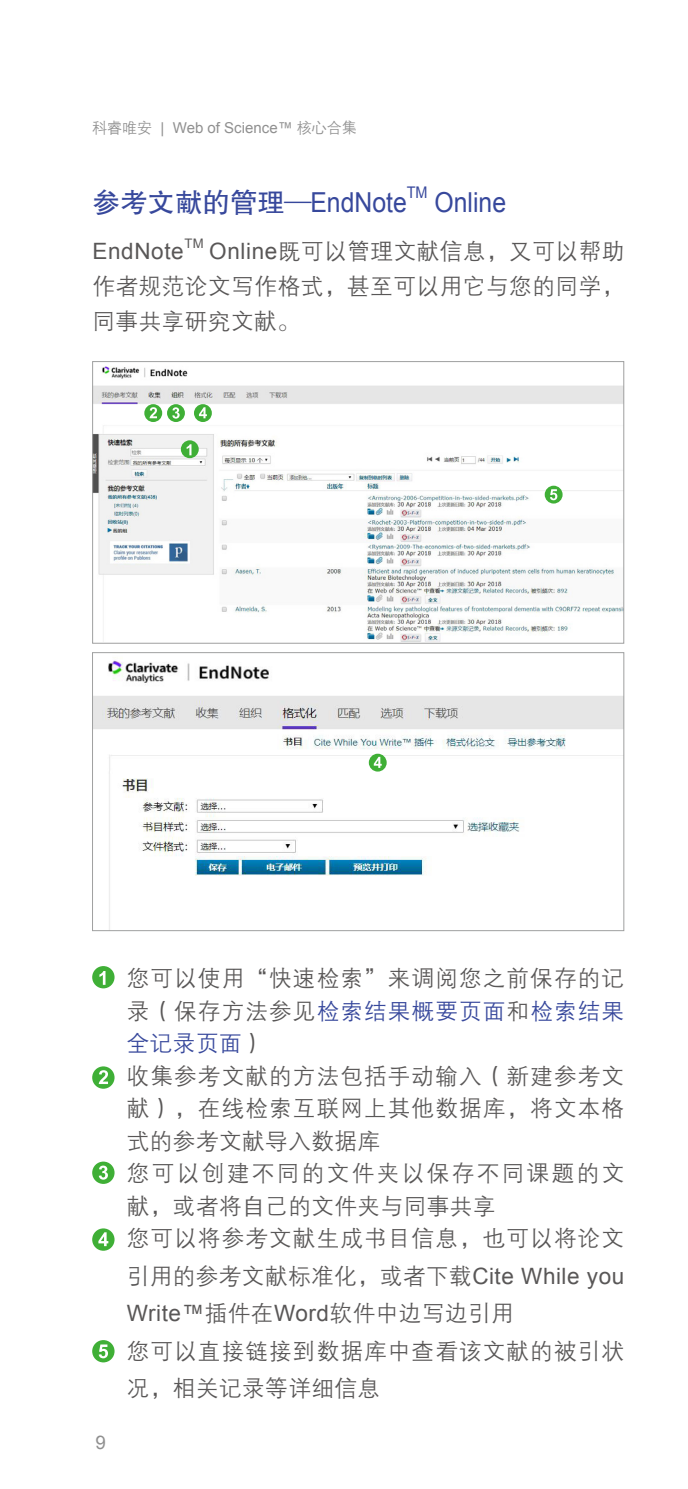
<style>
.page{position:relative;width:688px;height:1489px;background:#fff}
.page>*{position:absolute;margin:0;border:0;box-sizing:border-box;transform-origin:0 0}
.t1{font:27.5px "FZHTJW GB1 0";color:#37489c}
.t2{font:27.5px "Arial";color:#37489c;scale:.9 1}
.t3{font:22.5px/32.5px "FZZDXJW GB1 0";letter-spacing:.055em;color:#595757;text-align:justify}
.t4{font:22.5px/37.5px "FZZDXJW GB1 0";letter-spacing:.025em;color:#595757}
.t5{font:22.5px "Arial";letter-spacing:.025em;color:#595757}
.t6{font:18.75px "Arial";color:#909090}
.t7{font:16px "Arial";color:#37489c;scale:.9 1}
.t8{font:15px "Arial";color:#909090}
.t9{font:13px "Arial";color:#595757}
.s1{font-family:"FZZDXJW GB1 0"}
.s2{font-family:"Arial"}
.s3{color:#37489c}
</style>
<div class="page">
<div style="left:92px;top:1228px;width:22px;height:22px;background:#3faf36;border-radius:50%"></div>
<svg style="left:98px;top:1232px;width:10px;height:13px"></svg>
<div style="left:92px;top:1339px;width:22px;height:23px;background:#3faf36;border-radius:50%"></div>
<svg style="left:99px;top:1344px;width:9px;height:14px"></svg>
<img style="left:94px;top:366px;width:528px;height:275px">
<div style="left:92px;top:361px;width:532px;height:282px;border:1px solid #9fa0a0"></div>
<div style="left:92px;top:966px;width:22px;height:22px;background:#3faf36;border-radius:50%"></div>
<svg style="left:99px;top:971px;width:6px;height:13px"></svg>
<div style="left:92px;top:1066px;width:22px;height:22px;background:#3faf36;border-radius:50%"></div>
<svg style="left:99px;top:1070px;width:9px;height:13px"></svg>
<div style="left:92px;top:1161px;width:22px;height:22px;background:#3faf36;border-radius:50%"></div>
<svg style="left:99px;top:1165px;width:9px;height:14px"></svg>
<img style="left:94px;top:660px;width:528px;height:268px">
<div style="left:92px;top:652px;width:532px;height:278px;border:1px solid #9fa0a0"></div>
<div style="left:369px;top:753px;width:17px;height:18px;background:#3faf36;border-radius:50%"></div>
<svg style="left:373px;top:756px;width:8px;height:11px"></svg>
<svg style="left:181px;top:440px;width:18px;height:18px"></svg>
<svg style="left:186px;top:444px;width:5px;height:11px"></svg>
<svg style="left:144px;top:404px;width:18px;height:18px"></svg>
<svg style="left:149px;top:407px;width:8px;height:11px"></svg>
<svg style="left:167px;top:404px;width:18px;height:18px"></svg>
<svg style="left:172px;top:407px;width:7px;height:11px"></svg>
<div style="left:194px;top:404px;width:18px;height:18px;background:#3faf36;border-radius:50%"></div>
<svg style="left:199px;top:407px;width:8px;height:11px"></svg>
<svg style="left:544px;top:485px;width:18px;height:18px"></svg>
<svg style="left:549px;top:489px;width:8px;height:11px"></svg>
<p class="t8" style="left:92px;top:118px;width:266px"><span class="s1">科睿唯安</span> | Web of Science™ <span class="s1">核心合集</span></p>
<p class="t1" style="left:92px;top:187px;width:315px">参考文献的管理─<span class="s2">EndNote</span></p>
<p class="t7" style="left:406px;top:182px;width:25px">TM</p>
<p class="t2" style="left:434px;top:184px;width:81px">Online</p>
<p class="t5" style="left:92px;top:236px;width:93px">EndNote</p>
<p class="t9" style="left:184px;top:235px;width:21px">TM</p>
<p class="t3" style="left:92px;top:234px;width:533px;line-height:35px;text-indent:117px"><span class="s2">Online</span>既可以管理文献信息，又可以帮助作者规范论文写作格式，甚至可以用它与您的同学，同事共享研究文献。</p>
<p class="t6" style="left:95px;top:1429px;width:12px">9</p>
<p class="t3" style="left:127px;top:963px;width:499px;text-align:left">您可以使用“快速检索”来调阅您之前保存的记录（保存方法参见<span class="s3">检索结果概要页面</span>和<span class="s3">检索结果全记录页面</span>）<br>收集参考文献的方法包括手动输入（新建参考文献），在线检索互联网上其他数据库，将文本格式的参考文献导入数据库<br>您可以创建不同的文件夹以保存不同课题的文献，或者将自己的文件夹与同事共享<br>您可以将参考文献生成书目信息，也可以将论文</p>
<p class="t4" style="left:127px;top:1257px;width:499px">引用的参考文献标准化，或者下载<span class="s2">Cite While you<br>Write™</span>插件在<span class="s2">Word</span>软件中边写边引用<br>您可以直接链接到数据库中查看该文献的被引状况，相关记录等详细信息</p>
</div>
